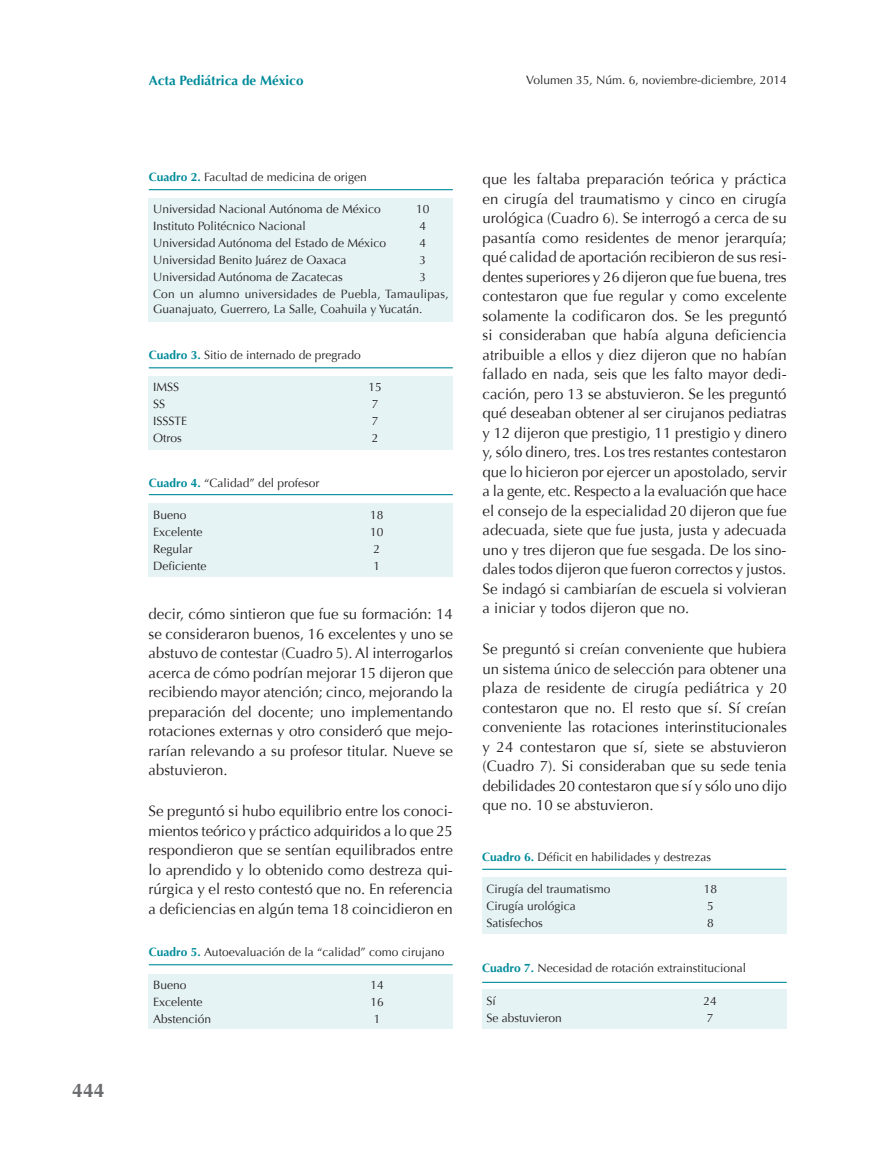
<style>
.page{position:relative;width:893px;height:1149px;background:#fff}
.page>*{position:absolute;margin:0;border:0;box-sizing:border-box;transform-origin:0 0}
.t1{font:700 19.5px "Optima";color:#6c6d70}
.t2{font:15px/19.5px "Optima";color:#231f20;text-align:justify}
.t3{font:700 13.5px "Optima";color:#008b9a}
.t4{font:12px/17px "Optima";color:#231f20}
.s1{font-weight:700;color:#008b9a}
</style>
<div class="page">
<div style="left:482px;top:877px;width:304px;height:56px;background:#e6f3f5"></div>
<div style="left:149px;top:198px;width:304px;height:123px;background:#e6f3f5"></div>
<div style="left:149px;top:376px;width:304px;height:73px;background:#e6f3f5"></div>
<hr style="left:149px;top:189px;width:304px;height:1px;background:#008b9a">
<hr style="left:149px;top:367px;width:304px;height:1px;background:#008b9a">
<div style="left:149px;top:503px;width:304px;height:74px;background:#e6f3f5"></div>
<hr style="left:149px;top:494px;width:304px;height:1px;background:#008b9a">
<div style="left:149px;top:973px;width:304px;height:55px;background:#e6f3f5"></div>
<hr style="left:149px;top:963px;width:304px;height:2px;background:#008b9a">
<hr style="left:482px;top:868px;width:304px;height:1px;background:#008b9a">
<div style="left:482px;top:989px;width:305px;height:39px;background:#e6f3f5"></div>
<hr style="left:482px;top:981px;width:305px;height:1px;background:#008b9a">
<h1 class="t1" style="left:72px;top:1079px;width:34px">444</h1>
<p class="t3" style="left:149px;top:73px;width:156px">Acta Pediátrica de México</p>
<p class="t4" style="left:526px;top:71px;width:262px">Volumen 35, Núm. 6, noviembre-diciembre, 2014</p>
<p class="t4" style="left:149px;top:169px;width:220px"><span class="s1">Cuadro 2.</span> Facultad de medicina de origen</p>
<p class="t4" style="left:153px;top:201px;width:229px">Universidad Nacional Autónoma de México</p>
<p class="t4" style="left:416px;top:201px;width:15px">10</p>
<p class="t4" style="left:153px;top:218px;width:154px">Instituto Politécnico Nacional</p>
<p class="t4" style="left:419px;top:218px;width:8px">4</p>
<p class="t4" style="left:153px;top:235px;width:235px">Universidad Autónoma del Estado de México</p>
<p class="t4" style="left:419px;top:235px;width:8px">4</p>
<p class="t4" style="left:153px;top:252px;width:195px">Universidad Benito Juárez de Oaxaca</p>
<p class="t4" style="left:419px;top:252px;width:8px">3</p>
<p class="t4" style="left:153px;top:269px;width:191px">Universidad Autónoma de Zacatecas</p>
<p class="t4" style="left:153px;top:269px;width:297px;text-indent:266px">3<br>Con un alumno universidades de Puebla, Tamaulipas,</p>
<p class="t4" style="left:153px;top:301px;width:271px">Guanajuato, Guerrero, La Salle, Coahuila y Yucatán.</p>
<p class="t4" style="left:149px;top:346px;width:213px"><span class="s1">Cuadro 3.</span> Sitio de internado de pregrado</p>
<p class="t4" style="left:153px;top:379px;width:28px">IMSS</p>
<p class="t4" style="left:368px;top:379px;width:15px">15</p>
<p class="t4" style="left:153px;top:396px;width:13px">SS</p>
<p class="t4" style="left:372px;top:396px;width:8px">7</p>
<p class="t4" style="left:153px;top:413px;width:36px">ISSSTE</p>
<p class="t4" style="left:372px;top:413px;width:8px">7</p>
<p class="t4" style="left:153px;top:430px;width:30px">Otros</p>
<p class="t4" style="left:372px;top:430px;width:8px">2</p>
<p class="t4" style="left:149px;top:474px;width:172px"><span class="s1">Cuadro 4.</span> “Calidad” del profesor</p>
<p class="t4" style="left:153px;top:506px;width:35px">Bueno</p>
<p class="t4" style="left:370px;top:506px;width:15px">18</p>
<p class="t4" style="left:153px;top:523px;width:51px">Excelente</p>
<p class="t4" style="left:370px;top:523px;width:15px">10</p>
<p class="t4" style="left:153px;top:540px;width:41px">Regular</p>
<p class="t4" style="left:373px;top:540px;width:8px">2</p>
<p class="t4" style="left:153px;top:557px;width:55px">Deficiente</p>
<p class="t4" style="left:373px;top:557px;width:8px">1</p>
<p class="t2" style="left:149px;top:604px;width:306px">decir, cómo sintieron que fue su formación: 14 se consideraron buenos, 16 excelentes y uno se abstuvo de contestar (Cuadro 5). Al interrogarlos acerca de cómo podrían mejorar 15 dijeron que recibiendo mayor atención; cinco, mejorando la preparación del docente; uno implementando rotaciones externas y otro consideró que mejo&shy;rarían relevando a su profesor titular. Nueve se abstuvieron.</p>
<p class="t2" style="left:149px;top:801px;width:306px">Se preguntó si hubo equilibrio entre los conoci&shy;mientos teórico y práctico adquiridos a lo que 25 respondieron que se sentían equilibrados entre lo aprendido y lo obtenido como destreza qui&shy;rúrgica y el resto contestó que no. En referencia a deficiencias en algún tema 18 coincidieron en</p>
<p class="t4" style="left:149px;top:943px;width:297px"><span class="s1">Cuadro 5.</span> Autoevaluación de la “calidad” como cirujano</p>
<p class="t4" style="left:153px;top:975px;width:35px">Bueno</p>
<p class="t4" style="left:371px;top:975px;width:15px">14</p>
<p class="t4" style="left:153px;top:992px;width:51px">Excelente</p>
<p class="t4" style="left:371px;top:992px;width:15px">16</p>
<p class="t4" style="left:153px;top:1009px;width:60px">Abstención</p>
<p class="t4" style="left:374px;top:1009px;width:8px">1</p>
<p class="t2" style="left:483px;top:169px;width:306px">que les faltaba preparación teórica y práctica en cirugía del traumatismo y cinco en cirugía urológica (Cuadro 6). Se interrogó a cerca de su pasantía como residentes de menor jerarquía; qué calidad de aportación recibieron de sus resi&shy;dentes superiores y 26 dijeron que fue buena, tres contestaron que fue regular y como excelente solamente la codificaron dos. Se les preguntó si consideraban que había alguna deficiencia atribuible a ellos y diez dijeron que no habían fallado en nada, seis que les falto mayor dedi&shy;cación, pero 13 se abstuvieron. Se les preguntó qué deseaban obtener al ser cirujanos pediatras y 12 dijeron que prestigio, 11 prestigio y dinero y, sólo dinero, tres. Los tres restantes contestaron que lo hicieron por ejercer un apostolado, servir a la gente, etc. Respecto a la evaluación que hace el consejo de la especialidad 20 dijeron que fue adecuada, siete que fue justa, justa y adecuada uno y tres dijeron que fue sesgada. De los sino&shy;dales todos dijeron que fueron correctos y justos.<br>Se indagó si cambiarían de escuela si volvieran a iniciar y todos dijeron que no.</p>
<p class="t2" style="left:483px;top:639px;width:306px">Se preguntó si creían conveniente que hubiera un sistema único de selección para obtener una plaza de residente de cirugía pediátrica y 20 contestaron que no. El resto que sí. Sí creían conveniente las rotaciones interinstitucionales y 24 contestaron que sí, siete se abstuvieron (Cuadro 7). Si consideraban que su sede tenia debilidades 20 contestaron que sí y sólo uno dijo que no. 10 se abstuvieron.</p>
<p class="t4" style="left:482px;top:848px;width:230px"><span class="s1">Cuadro 6.</span> Déficit en habilidades y destrezas</p>
<p class="t4" style="left:486px;top:880px;width:125px">Cirugía del traumatismo</p>
<p class="t4" style="left:704px;top:880px;width:15px">18</p>
<p class="t4" style="left:486px;top:897px;width:91px">Cirugía urológica</p>
<p class="t4" style="left:707px;top:897px;width:8px">5</p>
<p class="t4" style="left:486px;top:914px;width:58px">Satisfechos</p>
<p class="t4" style="left:707px;top:914px;width:8px">8</p>
<p class="t4" style="left:482px;top:959px;width:265px"><span class="s1">Cuadro 7.</span> Necesidad de rotación extrainstitucional</p>
<p class="t4" style="left:486px;top:991px;width:11px">Sí</p>
<p class="t4" style="left:703px;top:991px;width:15px">24</p>
<p class="t4" style="left:486px;top:1008px;width:77px">Se abstuvieron</p>
<p class="t4" style="left:707px;top:1008px;width:8px">7</p>
</div>
